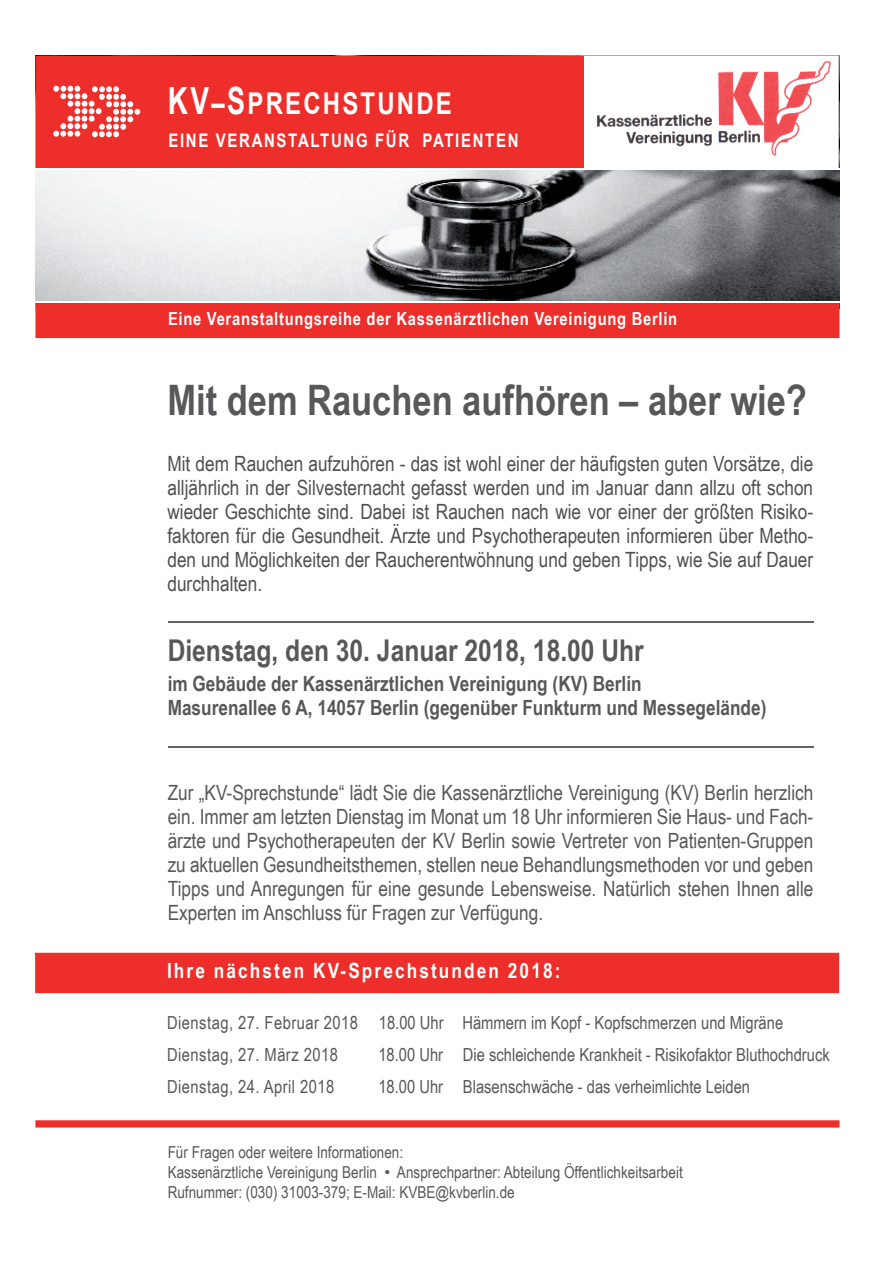
<style>
.page{position:relative;width:893px;height:1263px;background:#fff}
.page>*{position:absolute;margin:0;border:0;box-sizing:border-box;transform-origin:0 0}
.t1{font:700 42px "Arial Narrow";color:#57585a}
.t2{font:700 30px "Arial Narrow";color:#57585a}
.t3{font:700 30px "Arial";letter-spacing:.09em;color:#fff;scale:.8 1}
.t4{font:21px/24px "Arial Narrow";color:#57585a;text-align:justify}
.t5{font:21px/24px "Arial Narrow";color:#505052;text-align:justify}
.t6{font:700 21px/24px "Arial Narrow";color:#57585a}
.t7{font:700 21px "Arial Narrow";letter-spacing:.1em;color:#fff}
.t8{font:700 18.75px "Arial";letter-spacing:.11em;color:#fff;scale:.8 1}
.t9{font:18px/31.8px "Arial Narrow";color:#57585a}
.t10{font:700 18px "Arial Narrow";letter-spacing:.04em;color:#fff}
.t11{font:18px "Arial Narrow";letter-spacing:.025em;color:#57585a}
.t12{font:16.5px/20.2px "Arial Narrow";color:#57585a}
.s1{font-size:37.5px}
.s2{font-family:"Arial"}
</style>
<div class="page">
<img style="left:36px;top:170px;width:803px;height:131px">
<svg style="left:583px;top:56px;width:256px;height:112px"></svg>
<div style="left:35px;top:953px;width:804px;height:40px;background:#ee2e2a"></div>
<svg style="left:35px;top:1120px;width:804px;height:8px;background:#ef413d"></svg>
<div style="left:35px;top:56px;width:548px;height:112px;background:#ee2e2a"></div>
<div style="left:35px;top:303px;width:804px;height:35px;background:#ee2e2a"></div>
<svg style="left:53px;top:86px;width:87px;height:51px"></svg>
<hr style="left:168px;top:621px;width:645px;height:1px;background:#636366">
<hr style="left:168px;top:746px;width:645px;height:1px;background:#636366">
<h2 class="t3" style="left:168px;top:86px;width:357px"><span class="s1">KV</span>–<span class="s1">S</span>PRECHSTUNDE</h2>
<p class="t8" style="left:168px;top:130px;width:439px">EINE VERANSTALTUNG FÜR PATIENTEN</p>
<p class="t10" style="left:168px;top:312px;width:510px">Eine Veranstaltungsreihe der Kassenärztlichen Vereinigung Berlin</p>
<h1 class="t1" style="left:167px;top:384px;width:641px">Mit dem Rauchen aufhören – aber wie?</h1>
<p class="t5" style="left:167px;top:454px;width:647px">Mit dem Rauchen aufzuhören - das ist wohl einer der häufigsten guten Vorsätze, die alljährlich in der Silvesternacht gefasst werden und im Januar dann allzu oft schon wieder Geschichte sind. Dabei ist Rauchen nach wie vor einer der größten Risiko&shy;faktoren für die Gesundheit. Ärzte und Psychotherapeuten informieren über Metho&shy;den und Möglichkeiten der Raucherentwöhnung und geben Tipps, wie Sie auf Dauer durchhalten.</p>
<h2 class="t2" style="left:168px;top:639px;width:477px">Dienstag, den 30. Januar 2018, 18.00 Uhr</h2>
<p class="t6" style="left:168px;top:673px;width:600px">im Gebäude der Kassenärztlichen Vereinigung (KV) Berlin<br>Masurenallee 6 A, 14057 Berlin (gegenüber Funkturm und Messegelände)</p>
<p class="t4" style="left:168px;top:783px;width:647px">Zur „KV-Sprechstunde“ lädt Sie die Kassenärztliche Vereinigung (KV) Berlin herzlich ein. Immer am letzten Dienstag im Monat um 18 Uhr informieren Sie Haus- und Fach&shy;ärzte und Psychotherapeuten der KV Berlin sowie Vertreter von Patienten-Gruppen zu aktuellen Gesundheitsthemen, stellen neue Behandlungsmethoden vor und geben Tipps und Anregungen für eine gesunde Lebensweise. Natürlich stehen Ihnen alle Experten im Anschluss für Fragen zur Verfügung.</p>
<p class="t7" style="left:167px;top:963px;width:395px">Ihre nächsten KV-Sprechstunden 2018:</p>
<p class="t9" style="left:167px;top:1008px;width:617px">Dienstag, 27. Februar 2018 18.00 Uhr Hämmern im Kopf - Kopfschmerzen und Migräne<br>Dienstag, 27. März 2018</p>
<p class="t9" style="left:378px;top:1040px;width:453px">18.00 Uhr Die schleichende Krankheit - Risikofaktor Bluthochdruck</p>
<p class="t11" style="left:167px;top:1080px;width:169px">Dienstag, 24. April 2018</p>
<p class="t9" style="left:378px;top:1072px;width:373px">18.00 Uhr Blasenschwäche - das verheimlichte Leiden</p>
<p class="t12" style="left:168px;top:1143px;width:516px">Für Fragen oder weitere Informationen:<br>Kassenärztliche Vereinigung Berlin <span class="s2">•</span> Ansprechpartner: Abteilung Öffentlichkeitsarbeit<br>Rufnummer: (030) 31003-379; E-Mail: KVBE@kvberlin.de</p>
</div>
